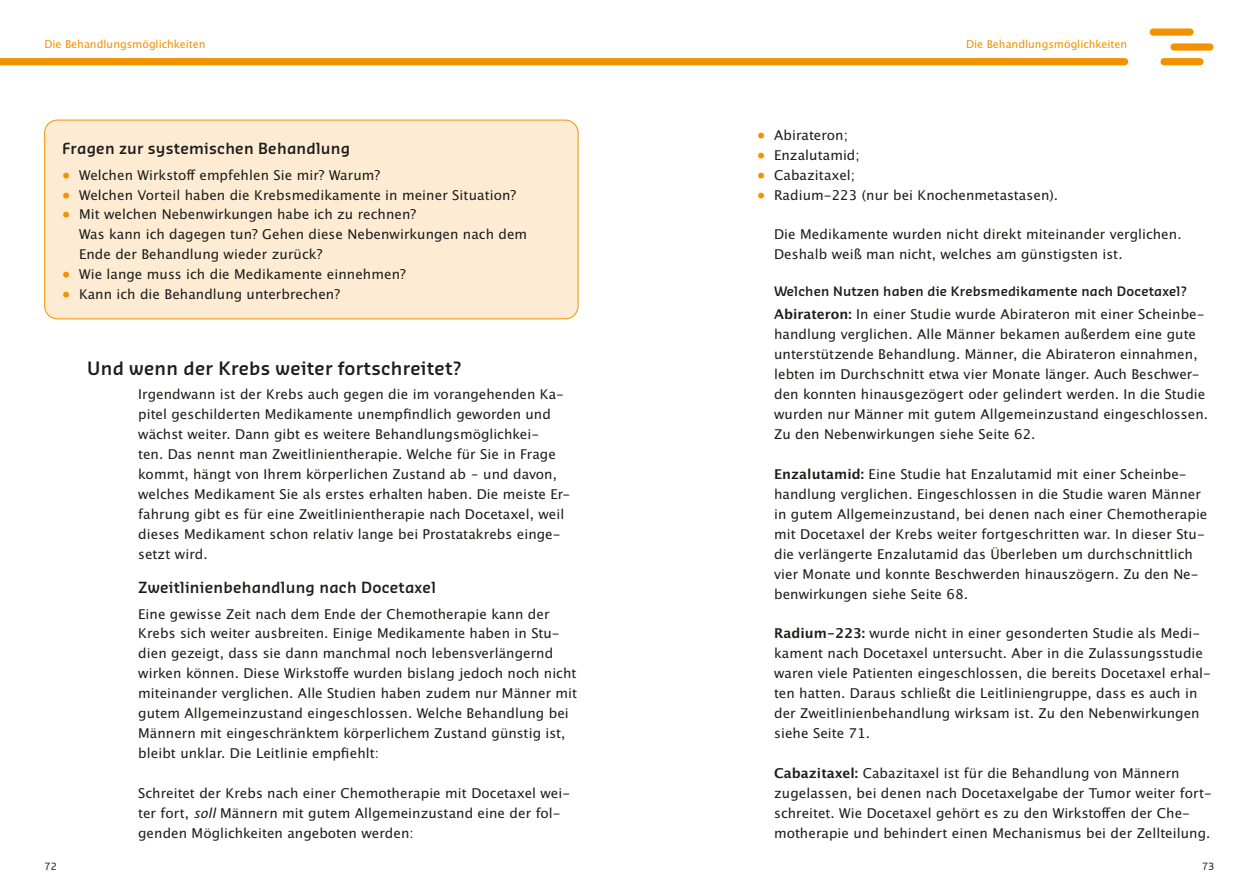
<style>
.page{position:relative;width:1259px;height:893px;background:#fff}
.page>*{position:absolute;margin:0;border:0;box-sizing:border-box;transform-origin:0 0}
.Headline_2__Ebene{font:600 18px "Sansa Pro";letter-spacing:.015em;color:#1d1d1b}
.Headline_3__Ebene{font:600 15px "Sansa Pro";letter-spacing:.015em;color:#1d1d1b}
.Infokasten_Headline{font:600 15px "Sansa Pro";letter-spacing:.015em;color:#1d1d1b}
.Fliess{font:13.5px/20px "Lucida San Rom";letter-spacing:.005em;color:#1d1d1b}
.Headline_4__Ebene{font:600 12.75px "Sansa Pro";letter-spacing:.015em;color:#1d1d1b}
.t1{font:10.8px "Lucida San Rom";color:#f39200}
.t2{font:9.75px "Sansa Pro";color:#1d1d1b}
.s1{color:#f39200}
.s2{font-family:"Lucida San Rom Ita"}
.s3{font-family:"Lucida San Dem"}
</style>
<div class="page">
<div style="left:1149px;top:28px;width:44px;height:8px;background:#f39200;border-radius:4px"></div>
<div style="left:1170px;top:43px;width:43px;height:8px;background:#f39200;border-radius:4px"></div>
<div style="left:1160px;top:58px;width:43px;height:7px;background:#f39200;border-radius:4px"></div>
<svg style="left:0;top:58px;width:1128px;height:7px;background:#f39302"></svg>
<div style="left:45px;top:120px;width:533px;height:199px;background:#feebd3;border-radius:13px"></div>
<div style="left:44px;top:120px;width:534px;height:199px;border:1px solid #f39200;border-radius:13px"></div>
<p class="t1" style="left:44px;top:37px;width:162px">Die Behandlungsmöglichkeiten</p>
<p class="t1" style="left:966px;top:37px;width:162px">Die Behandlungsmöglichkeiten</p>
<p class="Infokasten_Headline" style="left:62px;top:138px;width:290px">Fragen zur systemischen Behandlung</p>
<p class="Fliess" style="left:62px;top:165px;width:320px"><span class="s1">•</span> Welchen Wirkstoff empfehlen Sie mir? Warum?</p>
<p class="Fliess" style="left:62px;top:185px;width:456px"><span class="s1">•</span> Welchen Vorteil haben die Krebsmedikamente in meiner Situation?</p>
<p class="Fliess" style="left:79px;top:205px;width:450px;text-indent:-17px"><span class="s1">•</span> Mit welchen Nebenwirkungen habe ich zu rechnen?<br>Was kann ich dagegen tun? Gehen diese Nebenwirkungen nach dem<br>Ende der Behandlung wieder zurück?</p>
<p class="Fliess" style="left:62px;top:265px;width:345px"><span class="s1">•</span> Wie lange muss ich die Medikamente einnehmen?</p>
<p class="Fliess" style="left:62px;top:285px;width:279px"><span class="s1">•</span> Kann ich die Behandlung unterbrechen?</p>
<p class="Headline_2__Ebene" style="left:87px;top:357px;width:375px">Und wenn der Krebs weiter fortschreitet?</p>
<p class="Fliess" style="left:138px;top:384px;width:434px">Irgendwann ist der Krebs auch gegen die im vorangehenden Ka&shy;pitel geschilderten Medikamente unempfindlich geworden und wächst weiter. Dann gibt es weitere Behandlungsmöglichkei-<br>ten. Das nennt man Zweitlinientherapie. Welche für Sie in Frage kommt, hängt von Ihrem körperlichen Zustand ab – und davon, welches Medikament Sie als erstes erhalten haben. Die meiste Er&shy;fahrung gibt es für eine Zweitlinientherapie nach Docetaxel, weil dieses Medikament schon relativ lange bei Prostatakrebs einge&shy;setzt wird.</p>
<p class="Headline_3__Ebene" style="left:138px;top:577px;width:299px">Zweitlinienbehandlung nach Docetaxel</p>
<p class="Fliess" style="left:138px;top:604px;width:440px">Eine gewisse Zeit nach dem Ende der Chemotherapie kann der Krebs sich weiter ausbreiten. Einige Medikamente haben in Stu&shy;dien gezeigt, dass sie dann manchmal noch lebensverlängernd wirken können. Diese Wirkstoffe wurden bislang jedoch noch nicht miteinander verglichen. Alle Studien haben zudem nur Männer mit gutem Allgemeinzustand eingeschlossen. Welche Behandlung bei Männern mit eingeschränktem körperlichem Zustand günstig ist, bleibt unklar. Die Leitlinie empfiehlt:</p>
<p class="Fliess" style="left:138px;top:783px;width:433px">Schreitet der Krebs nach einer Chemotherapie mit Docetaxel wei&shy;ter fort, <span class="s2">soll</span> Männern mit gutem Allgemeinzustand eine der fol&shy;genden Möglichkeiten angeboten werden:</p>
<p class="Fliess" style="left:757px;top:125px;width:92px"><span class="s1">•</span> Abirateron;</p>
<p class="Fliess" style="left:757px;top:145px;width:104px"><span class="s1">•</span> Enzalutamid;</p>
<p class="Fliess" style="left:757px;top:165px;width:100px"><span class="s1">•</span> Cabazitaxel;</p>
<p class="Fliess" style="left:757px;top:185px;width:303px"><span class="s1">•</span> Radium-223 (nur bei Knochenmetastasen).</p>
<p class="Fliess" style="left:774px;top:225px;width:409px">Die Medikamente wurden nicht direkt miteinander verglichen.<br>Deshalb weiß man nicht, welches am günstigsten ist.</p>
<p class="Headline_4__Ebene" style="left:774px;top:283px;width:414px">Welchen Nutzen haben die Krebsmedikamente nach Docetaxel?</p>
<p class="Fliess" style="left:774px;top:305px;width:435px"><span class="s3">Abirateron:</span> In einer Studie wurde Abirateron mit einer Scheinbe&shy;handlung verglichen. Alle Männer bekamen außerdem eine gute unterstützende Behandlung. Männer, die Abirateron einnahmen, lebten im Durchschnitt etwa vier Monate länger. Auch Beschwer&shy;den konnten hinausgezögert oder gelindert werden. In die Studie wurden nur Männer mit gutem Allgemeinzustand eingeschlossen.<br>Zu den Nebenwirkungen siehe Seite 62.</p>
<p class="Fliess" style="left:774px;top:464px;width:435px"><span class="s3">Enzalutamid:</span> Eine Studie hat Enzalutamid mit einer Scheinbe&shy;handlung verglichen. Eingeschlossen in die Studie waren Männer in gutem Allgemeinzustand, bei denen nach einer Chemotherapie mit Docetaxel der Krebs weiter fortgeschritten war. In dieser Stu&shy;die verlängerte Enzalutamid das Überleben um durchschnittlich vier Monate und konnte Beschwerden hinauszögern. Zu den Ne&shy;benwirkungen siehe Seite 68.</p>
<p class="Fliess" style="left:774px;top:624px;width:438px"><span class="s3">Radium-223:</span> wurde nicht in einer gesonderten Studie als Medi&shy;kament nach Docetaxel untersucht. Aber in die Zulassungsstudie waren viele Patienten eingeschlossen, die bereits Docetaxel erhal&shy;ten hatten. Daraus schließt die Leitliniengruppe, dass es auch in der Zweitlinienbehandlung wirksam ist. Zu den Nebenwirkungen siehe Seite 71.</p>
<p class="Fliess" style="left:774px;top:764px;width:439px"><span class="s3">Cabazitaxel:</span> Cabazitaxel ist für die Behandlung von Männern zugelassen, bei denen nach Docetaxelgabe der Tumor weiter fort&shy;schreitet. Wie Docetaxel gehört es zu den Wirkstoffen der Che&shy;motherapie und behindert einen Mechanismus bei der Zellteilung.</p>
<p class="t2" style="left:45px;top:860px;width:14px">72</p>
<p class="t2" style="left:1202px;top:860px;width:14px">73</p>
</div>
